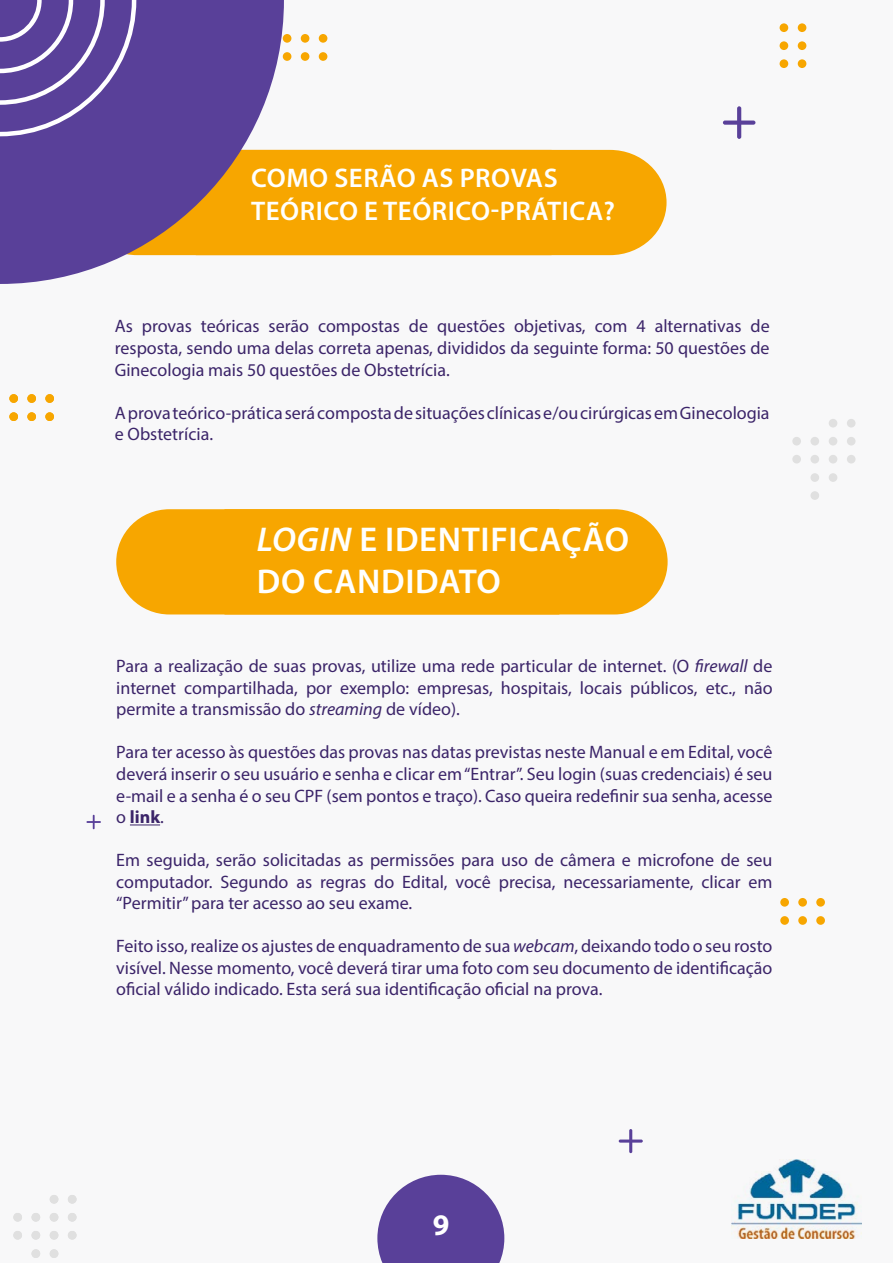
<style>
.page{position:relative;width:893px;height:1263px;background:#f8f8f9}
.page>*{position:absolute;margin:0;border:0;box-sizing:border-box;transform-origin:0 0}
.t1{font:600 34.5px/41.4px "Myriad Pro";color:#fffffd}
.t2{font:700 30px "Myriad Pro";color:#fff}
.t3{font:600 27px "Myriad Pro";letter-spacing:.02em;color:#fffffd}
.t4{font:18px/21.6px "Myriad Pro";color:#3b2469;text-align:justify}
.s1{font-style:italic}
.s2{font-weight:700}
</style>
<div class="page">
<svg style="left:377px;top:1175px;width:127px;height:88px"></svg>
<div style="left:847px;top:419px;width:8px;height:8px;background:#e0e0e0;border-radius:50%"></div>
<div style="left:847px;top:437px;width:8px;height:8px;background:#e0e0e0;border-radius:50%"></div>
<div style="left:847px;top:455px;width:8px;height:8px;background:#e0e0e0;border-radius:50%"></div>
<div style="left:829px;top:419px;width:8px;height:8px;background:#e0e0e0;border-radius:50%"></div>
<div style="left:829px;top:437px;width:8px;height:8px;background:#e0e0e0;border-radius:50%"></div>
<div style="left:829px;top:455px;width:8px;height:8px;background:#e0e0e0;border-radius:50%"></div>
<div style="left:829px;top:473px;width:8px;height:9px;background:#e0e0e0;border-radius:50%"></div>
<div style="left:810px;top:437px;width:9px;height:8px;background:#e0e0e0;border-radius:50%"></div>
<div style="left:810px;top:455px;width:9px;height:8px;background:#e0e0e0;border-radius:50%"></div>
<div style="left:810px;top:473px;width:9px;height:9px;background:#e0e0e0;border-radius:50%"></div>
<div style="left:810px;top:491px;width:9px;height:9px;background:#e0e0e0;border-radius:50%"></div>
<div style="left:792px;top:437px;width:9px;height:8px;background:#e0e0e0;border-radius:50%"></div>
<div style="left:792px;top:455px;width:9px;height:8px;background:#e0e0e0;border-radius:50%"></div>
<div style="left:68px;top:1195px;width:9px;height:8px;background:#e0e0e0;border-radius:50%"></div>
<div style="left:68px;top:1213px;width:9px;height:8px;background:#e0e0e0;border-radius:50%"></div>
<div style="left:68px;top:1231px;width:9px;height:8px;background:#e0e0e0;border-radius:50%"></div>
<div style="left:50px;top:1195px;width:8px;height:8px;background:#e0e0e0;border-radius:50%"></div>
<div style="left:50px;top:1213px;width:8px;height:8px;background:#e0e0e0;border-radius:50%"></div>
<div style="left:50px;top:1231px;width:8px;height:8px;background:#e0e0e0;border-radius:50%"></div>
<div style="left:50px;top:1249px;width:8px;height:9px;background:#e0e0e0;border-radius:50%"></div>
<div style="left:32px;top:1213px;width:8px;height:8px;background:#e0e0e0;border-radius:50%"></div>
<div style="left:32px;top:1231px;width:8px;height:8px;background:#e0e0e0;border-radius:50%"></div>
<div style="left:32px;top:1249px;width:8px;height:9px;background:#e0e0e0;border-radius:50%"></div>
<div style="left:13px;top:1213px;width:9px;height:8px;background:#e0e0e0;border-radius:50%"></div>
<div style="left:13px;top:1231px;width:9px;height:8px;background:#e0e0e0;border-radius:50%"></div>
<svg style="left:86px;top:815px;width:15px;height:14px"></svg>
<div style="left:798px;top:23px;width:8px;height:9px;background:#f7a600;border-radius:50%"></div>
<div style="left:798px;top:41px;width:8px;height:9px;background:#f7a600;border-radius:50%"></div>
<div style="left:798px;top:59px;width:8px;height:9px;background:#f7a600;border-radius:50%"></div>
<div style="left:780px;top:23px;width:8px;height:9px;background:#f7a600;border-radius:50%"></div>
<div style="left:780px;top:41px;width:8px;height:9px;background:#f7a600;border-radius:50%"></div>
<div style="left:780px;top:59px;width:8px;height:9px;background:#f7a600;border-radius:50%"></div>
<svg style="left:552px;top:150px;width:114px;height:105px;background:#f7ad18"></svg>
<div style="left:284px;top:150px;width:268px;height:105px;background:#f7a600"></div>
<svg style="left:0;top:0;width:284px;height:284px;background:#85668d"></svg>
<svg style="left:0;top:0;width:136px;height:136px;background:#6f59a6"></svg>
<div style="left:816px;top:916px;width:9px;height:9px;background:#f7a600;border-radius:50%"></div>
<div style="left:798px;top:916px;width:9px;height:9px;background:#f7a600;border-radius:50%"></div>
<div style="left:780px;top:916px;width:9px;height:9px;background:#f7a600;border-radius:50%"></div>
<div style="left:816px;top:898px;width:9px;height:9px;background:#f7a600;border-radius:50%"></div>
<div style="left:798px;top:898px;width:9px;height:9px;background:#f7a600;border-radius:50%"></div>
<div style="left:780px;top:898px;width:9px;height:9px;background:#f7a600;border-radius:50%"></div>
<svg style="left:723px;top:106px;width:32px;height:33px"></svg>
<svg style="left:619px;top:1129px;width:24px;height:24px"></svg>
<div style="left:45px;top:412px;width:9px;height:9px;background:#f7a600;border-radius:50%"></div>
<div style="left:27px;top:412px;width:9px;height:9px;background:#f7a600;border-radius:50%"></div>
<div style="left:9px;top:412px;width:9px;height:9px;background:#f7a600;border-radius:50%"></div>
<div style="left:45px;top:394px;width:9px;height:9px;background:#f7a600;border-radius:50%"></div>
<div style="left:27px;top:394px;width:9px;height:9px;background:#f7a600;border-radius:50%"></div>
<div style="left:9px;top:394px;width:9px;height:9px;background:#f7a600;border-radius:50%"></div>
<div style="left:319px;top:52px;width:8px;height:9px;background:#f7a600;border-radius:50%"></div>
<div style="left:301px;top:52px;width:8px;height:9px;background:#f7a600;border-radius:50%"></div>
<div style="left:283px;top:52px;width:8px;height:9px;background:#f7a600;border-radius:50%"></div>
<div style="left:319px;top:34px;width:8px;height:9px;background:#f7a600;border-radius:50%"></div>
<div style="left:301px;top:34px;width:8px;height:9px;background:#f7a600;border-radius:50%"></div>
<div style="left:283px;top:34px;width:8px;height:9px;background:#f7a600;border-radius:50%"></div>
<img style="left:731px;top:1160px;width:130px;height:78px">
<svg style="left:559px;top:509px;width:109px;height:105px;background:#f7ae1b"></svg>
<div style="left:116px;top:509px;width:443px;height:105px;background:#f7a600"></div>
<hr style="left:130px;top:824px;width:30px;height:1px;background:#3b2469">
<h3 class="t3" style="left:251px;top:161px;width:20px">COMO</h3>
<h3 class="t3" style="left:334px;top:161px;width:17px">SERÃO</h3>
<h3 class="t3" style="left:422px;top:161px;width:55px">AS PRO</h3>
<h3 class="t3" style="left:511px;top:161px;width:32px">VAS</h3>
<h3 class="t3" style="left:251px;top:193px;width:64px">TEÓRICO</h3>
<h3 class="t3" style="left:364px;top:193px;width:83px">ETEÓRICO</h3>
<h3 class="t3" style="left:491px;top:193px;width:72px">-PRÁTICA</h3>
<h3 class="t3" style="left:603px;top:193px;width:13px">?</h3>
<p class="t4" style="left:115px;top:315px;width:656px">As provas teóricas serão compostas de questões objetivas, com 4 alternativas de resposta, sendo uma delas correta apenas, divididos da seguinte forma: 50 questões de Ginecologia mais 50 questões de Obstetrícia.</p>
<p class="t4" style="left:115px;top:401px;width:656px">A prova teórico-prática será composta de situações clínicas e/ou cirúrgicas em Ginecologia e Obstetrícia.</p>
<h1 class="t1" style="left:257px;top:518px;width:148px"><span class="s1">login</span> E IDENTIFICAÇÃO<br>DO CANDIDATO</h1>
<p class="t4" style="left:116px;top:655px;width:658px">Para a realização de suas provas, utilize uma rede particular de internet. (O <span class="s1">firewall</span> de internet compartilhada, por exemplo: empresas, hospitais, locais públicos, etc., não permite a transmissão do <span class="s1">streaming</span> de vídeo).</p>
<p class="t4" style="left:116px;top:741px;width:658px">Para ter acesso às questões das provas nas datas previstas neste Manual e em Edital, você deverá inserir o seu usuário e senha e clicar em “Entrar”. Seu login (suas credenciais) é seu e-mail e a senha é o seu CPF (sem pontos e traço). Caso queira redefinir sua senha, acesse o <span class="s2">link</span>.</p>
<p class="t4" style="left:116px;top:849px;width:658px">Em seguida, serão solicitadas as permissões para uso de câmera e microfone de seu computador. Segundo as regras do Edital, você precisa, necessariamente, clicar em “Permitir” para ter acesso ao seu exame.</p>
<p class="t4" style="left:116px;top:935px;width:658px">Feito isso, realize os ajustes de enquadramento de sua <span class="s1">webcam</span>, deixando todo o seu rosto visível. Nesse momento, você deverá tirar uma foto com seu documento de identificação oficial válido indicado. Esta será sua identificação oficial na prova.</p>
<h2 class="t2" style="left:433px;top:1205px;width:18px">9</h2>
</div>
